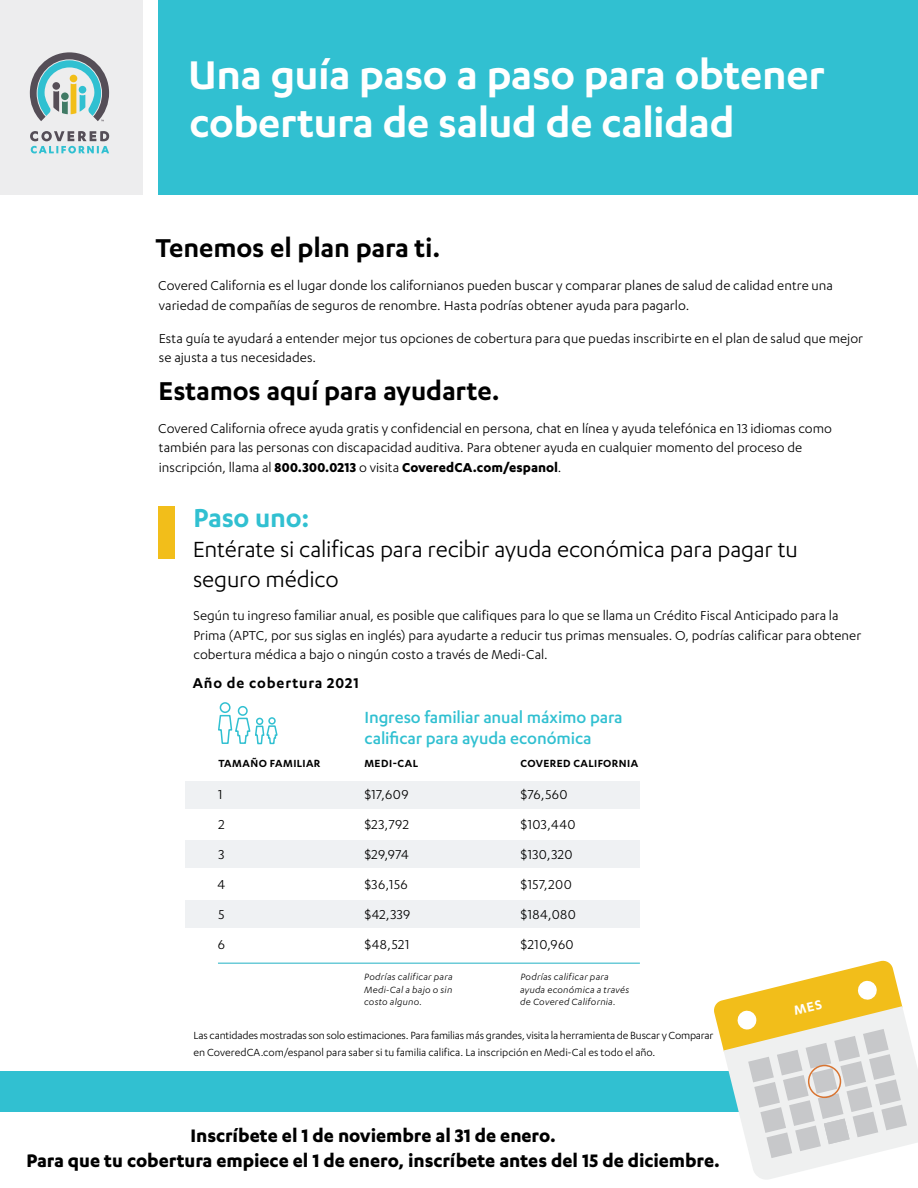
<style>
.page{position:relative;width:918px;height:1188px;background:#fff}
.page>*{position:absolute;margin:0;border:0;box-sizing:border-box;transform-origin:0 0}
.t1{font:600 46.5px/48px "Karbon";letter-spacing:-.01em;color:#fff}
.t2{font:600 30px "Karbon";letter-spacing:-.005em;color:#000}
.t3{font:600 30px "Karbon";letter-spacing:-.005em;color:#31c0d1}
.t4{font:25.5px/30px "Karbon";letter-spacing:-.01em;color:#000}
.t5{font:700 21px/24.5px "Karbon";color:#000;text-align:center}
.t6{font:500 18.75px/21px "Karbon";letter-spacing:-.005em;color:#31c0d1}
.t7{font:600 16.5px "Karbon";letter-spacing:.05em;color:#000}
.t8{font:15px/19.5px "Karbon";color:#000}
.t9{font:15px/30px "Karbon";letter-spacing:.025em;color:#000}
.t10{font:15px/30px "Karbon";letter-spacing:.03em;color:#000}
.t11{font:12px/16.5px "Karbon";letter-spacing:-.01em;color:#000}
.t12{font:600 12px "Karbon";letter-spacing:.035em;color:#000}
.t13{font:italic 10.5px/12.8px "Karbon";letter-spacing:.025em;color:#000;text-align:justify}
.s1{font-weight:700}
</style>
<div class="page">
<div style="left:158px;top:0;width:760px;height:194px;background:#31c0d1"></div>
<div style="left:0;top:0;width:142px;height:194px;background:#ededee"></div>
<div style="left:0;top:1071px;width:918px;height:41px;background:#31c0d1"></div>
<svg style="left:30px;top:131px;width:79px;height:22px"></svg>
<svg style="left:30px;top:52px;width:79px;height:69px"></svg>
<div style="left:158px;top:507px;width:16px;height:52px;background:#f2be1a"></div>
<svg style="left:218px;top:702px;width:60px;height:43px"></svg>
<div style="left:185px;top:781px;width:455px;height:27px;background:#eff1f3"></div>
<div style="left:185px;top:841px;width:455px;height:27px;background:#eff1f3"></div>
<div style="left:185px;top:900px;width:455px;height:27px;background:#eff1f3"></div>
<hr style="left:218px;top:962px;width:422px;height:2px;background:#6bcbd8">
<svg style="left:714px;top:960px;width:204px;height:220px"></svg>
<h1 class="t1" style="left:189px;top:49px;width:638px">Una guía paso a paso para obtener cobertura de salud de calidad</h1>
<h2 class="t2" style="left:156px;top:231px;width:286px">Tenemos el plan para ti.</h2>
<p class="t8" style="left:158px;top:276px;width:676px">Covered California es el lugar donde los californianos pueden buscar y comparar planes de salud de calidad entre una variedad de compañías de seguros de renombre. Hasta podrías obtener ayuda para pagarlo.</p>
<p class="t8" style="left:159px;top:328px;width:706px">Esta guía te ayudará a entender mejor tus opciones de cobertura para que puedas inscribirte en el plan de salud que mejor se ajusta a tus necesidades.</p>
<h2 class="t2" style="left:159px;top:374px;width:342px">Estamos aquí para ayudarte.</h2>
<p class="t8" style="left:158px;top:418px;width:675px">Covered California ofrece ayuda gratis y confidencial en persona, chat en línea y ayuda telefónica en 13 idiomas como también para las personas con discapacidad auditiva. Para obtener ayuda en cualquier momento del proceso de inscripción, llama al <span class="s1">800.300.0213</span> o visita <span class="s1">CoveredCA.com/espanol</span>.</p>
<h2 class="t3" style="left:193px;top:501px;width:117px">Paso uno:</h2>
<h3 class="t4" style="left:193px;top:534px;width:607px">Entérate si calificas para recibir ayuda económica para pagar tu seguro médico</h3>
<p class="t8" style="left:193px;top:606px;width:669px">Según tu ingreso familiar anual, es posible que califiques para lo que se llama un Crédito Fiscal Anticipado para la<br>Prima (APTC, por sus siglas en inglés) para ayudarte a reducir tus primas mensuales. O, podrías calificar para obtener cobertura médica a bajo o ningún costo a través de Medi-Cal.</p>
<p class="t7" style="left:193px;top:674px;width:168px">Año de cobertura 2021</p>
<p class="t6" style="left:365px;top:706px;width:260px">Ingreso familiar anual máximo para calificar para ayuda económica</p>
<p class="t12" style="left:218px;top:756px;width:104px">TAMAÑO FAMILIAR</p>
<p class="t12" style="left:365px;top:756px;width:55px">MEDI-CAL</p>
<p class="t12" style="left:520px;top:756px;width:119px">COVERED CALIFORNIA</p>
<p class="t8" style="left:217px;top:779px;width:9px;line-height:30px">1<br>2<br>3<br>4<br>5<br>6</p>
<p class="t9" style="left:521px;top:779px;width:56px">$76,560 $103,440 $130,320 $157,200 $184,080 $210,960</p>
<p class="t10" style="left:365px;top:779px;width:47px">$17,609 $23,792 $29,974 $36,156 $42,339 $48,521</p>
<p class="t13" style="left:364px;top:970px;width:90px">Podrías calificar para Medi-Cal a bajo o sin costo alguno.</p>
<p class="t13" style="left:520px;top:970px;width:111px;text-align:left">Podrías calificar para ayuda económica a través de Covered California.</p>
<p class="t11" style="left:193px;top:1027px;width:522px">Las cantidades mostradas son solo estimaciones. Para familias más grandes, visita la herramienta de Buscar y Comparar en CoveredCA.com/espanol para saber si tu familia califica. La inscripción en Medi-Cal es todo el año.</p>
<h3 class="t5" style="left:26px;top:1123px;width:695px">Inscríbete el 1 de noviembre al 31 de enero.<br>Para que tu cobertura empiece el 1 de enero, inscríbete antes del 15 de diciembre.</h3>
</div>
